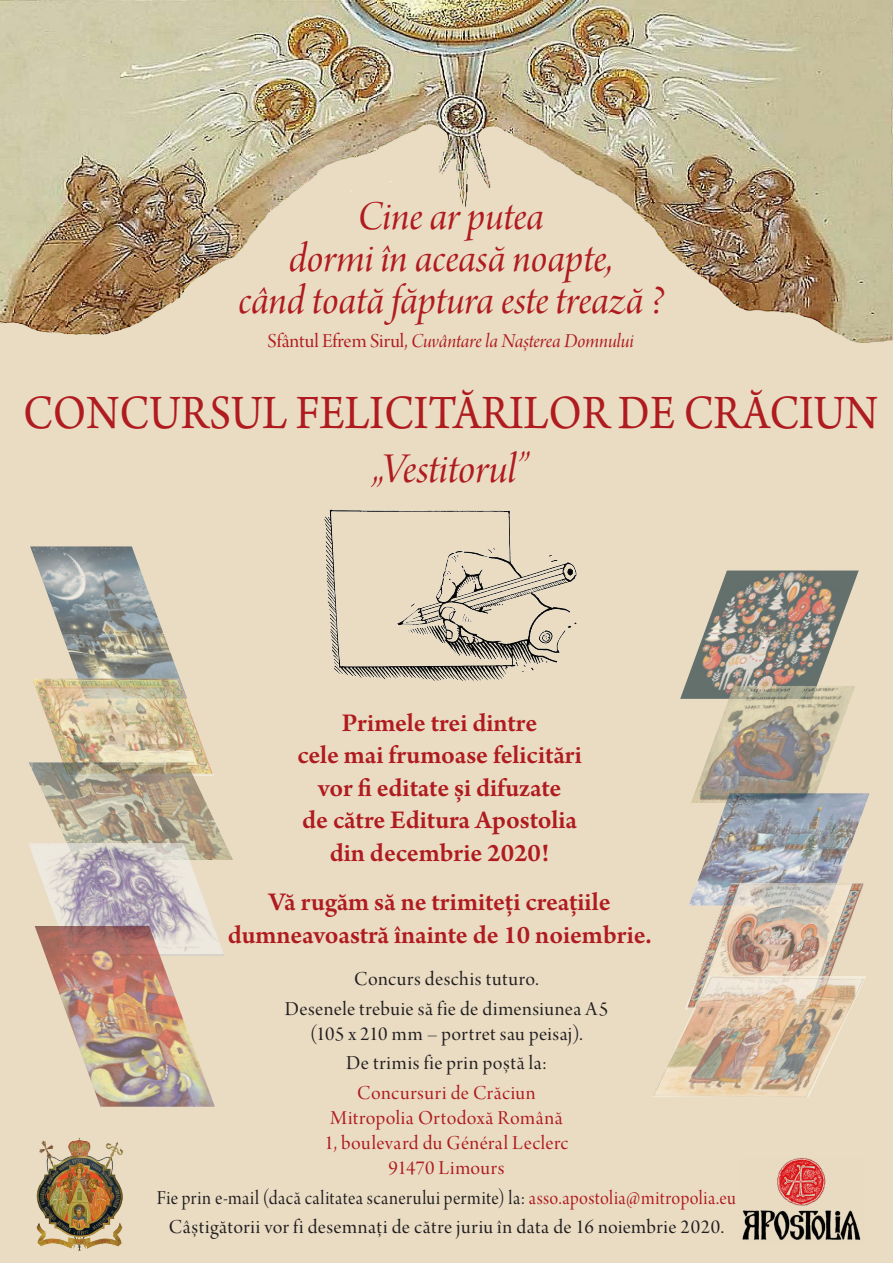
<style>
.page{position:relative;width:893px;height:1263px;background:#e9dcc3}
.page>*{position:absolute;margin:0;border:0;box-sizing:border-box;transform-origin:0 0}
.t1{font:50.4px "Arno Pro";color:#b01b1f;scale:.89 1}
.t2{font:45px "Arno Pro Italic Display";letter-spacing:-.01em;color:#b01b1f}
.t3{font:43.5px/42px "Arno Pro Italic Display";letter-spacing:-.005em;color:#b01b1f;text-align:center}
.t4{font:600 27px/32.4px "Arno Pro";color:#b01b1f;text-align:center}
.t5{font:21px/25.2px "Arno Pro Display";letter-spacing:.02em;color:#231f20;text-align:center}
.t6{font:21px "Arno Pro Display";letter-spacing:.025em;color:#b01b1f}
.t7{font:21px "Arno Pro Display";letter-spacing:.02em;color:#231f20;scale:.91 1}
.t8{font:21px "Arno Pro Italic Display";letter-spacing:-.01em;color:#b01b1f}
.s1{font-family:"Arno Pro Display"}
.s2{color:#b01b1f}
</style>
<div class="page">
<img style="left:324px;top:509px;width:253px;height:172px">
<img style="left:30px;top:546px;width:150px;height:133px">
<img style="left:680px;top:570px;width:179px;height:129px">
<img style="left:33px;top:679px;width:176px;height:83px">
<img style="left:691px;top:686px;width:164px;height:107px">
<img style="left:691px;top:793px;width:179px;height:90px">
<img style="left:689px;top:883px;width:175px;height:93px">
<img style="left:652px;top:976px;width:214px;height:121px">
<img style="left:29px;top:762px;width:204px;height:98px">
<img style="left:28px;top:843px;width:196px;height:113px">
<img style="left:35px;top:926px;width:180px;height:181px">
<img style="left:0;top:0;width:893px;height:342px">
<img style="left:742px;top:1158px;width:119px;height:82px">
<img style="left:36px;top:1138px;width:88px;height:112px">
<p class="t3" style="left:357px;top:198px;width:188px">Cine ar putea</p>
<p class="t3" style="left:238px;top:240px;width:427px">dormi în aceasă noapte,<br>când toată făptura este trează ?</p>
<p class="t8" style="left:268px;top:329px;width:368px"><span class="s1">Sfântul Efrem Sirul,</span> Cuvântare la Nașterea Domnului</p>
<p class="t1" style="left:23px;top:384px;width:962px">CONCURSUL FELICITĂRILOR DE CRĂCIUN</p>
<p class="t2" style="left:373px;top:444px;width:158px">„Vestitorul”</p>
<p class="t4" style="left:342px;top:708px;width:197px">Primele trei dintre</p>
<p class="t4" style="left:297px;top:740px;width:286px">cele mai frumoase felicitări</p>
<p class="t4" style="left:318px;top:773px;width:245px">vor fi editate și difuzate</p>
<p class="t4" style="left:302px;top:805px;width:276px">de către Editura Apostolia</p>
<p class="t4" style="left:330px;top:838px;width:221px">din decembrie 2020!</p>
<p class="t4" style="left:228px;top:887px;width:425px">Vă rugăm să ne trimiteţi creaţiile dumneavoastră înainte de 10 noiembrie.</p>
<p class="t5" style="left:354px;top:967px;width:186px">Concurs deschis tuturo.</p>
<p class="t5" style="left:285px;top:997px;width:325px">Desenele trebuie să fie de dimensiunea A5 (105 x 210 mm – portret sau peisaj).</p>
<p class="t5" style="left:346px;top:1052px;width:202px">De trimis fie prin poștă la:</p>
<p class="t6" style="left:357px;top:1081px;width:180px">Concursuri de Crăciun</p>
<p class="t6" style="left:330px;top:1106px;width:234px">Mitropolia Ortodoxă Română</p>
<p class="t6" style="left:325px;top:1131px;width:245px">1, boulevard du Général Leclerc</p>
<p class="t6" style="left:388px;top:1156px;width:117px">91470 Limours</p>
<p class="t7" style="left:157px;top:1186px;width:638px">Fie prin e-mail (dacă calitatea scanerului permite) la: <span class="s2">asso.apostolia@mitropolia.eu</span></p>
<p class="t5" style="left:169px;top:1216px;width:557px">Câștigătorii vor fi desemnați de către juriu în data de 16 noiembrie 2020.</p>
</div>
